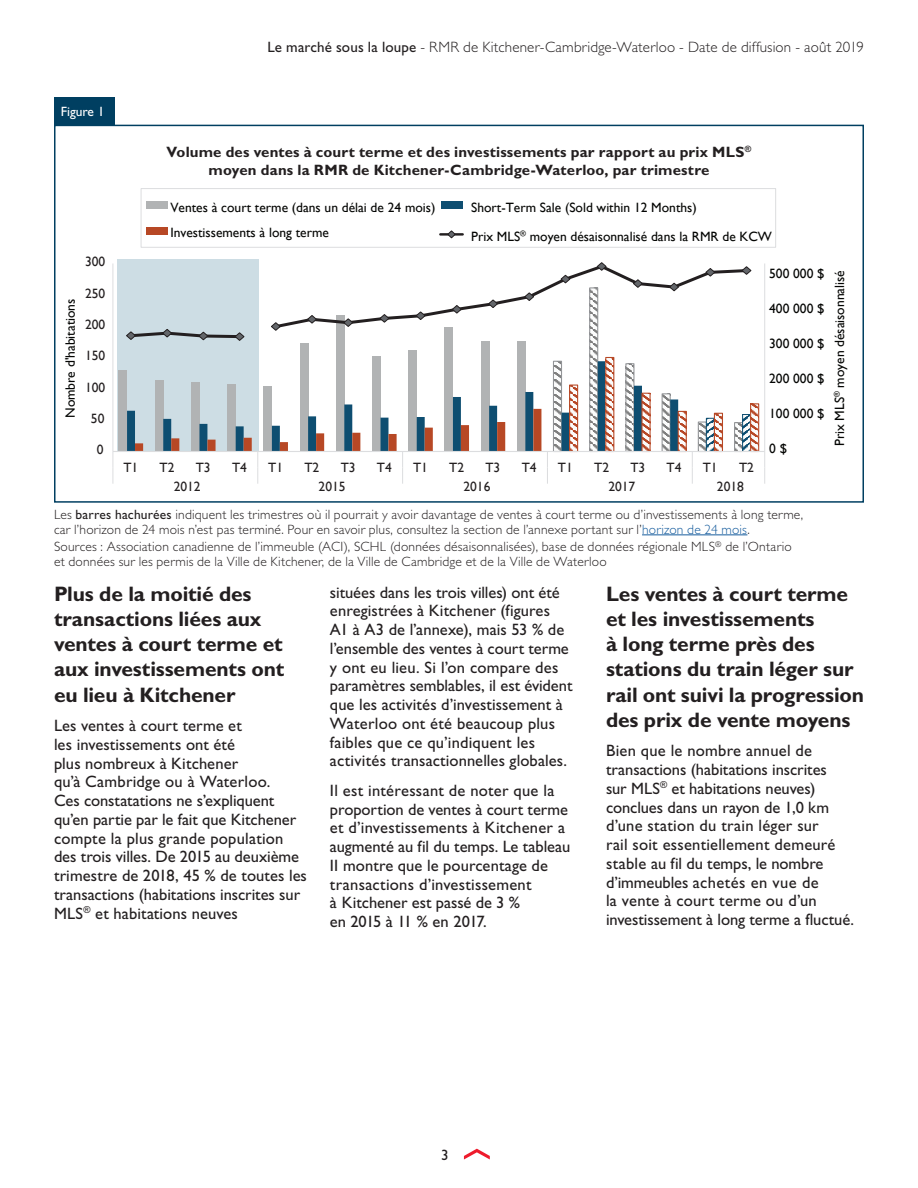
<style>
.page{position:relative;width:918px;height:1188px;background:#fff}
.page>*{position:absolute;margin:0;border:0;box-sizing:border-box;transform-origin:0 0}
.t1{font:700 21px/25.2px "Gill Sans Std";letter-spacing:-.01em;color:#231f20}
.t2{font:16.5px/18.8px "Gill Sans Std";letter-spacing:.005em;color:#231f20}
.t3{font:700 15px/18px "Gill Sans Std";letter-spacing:.01em;color:#231f20;text-align:center}
.t4{font:300 15px "Gill Sans Std";letter-spacing:.01em;color:#231f20}
.t5{font:15px "Gill Sans Std";color:#231f20}
.t6{font:300 13.5px/15px "Gill Sans Std";letter-spacing:.015em;color:#231f20}
.t7{font:13.5px "Gill Sans";color:#040503}
.t8{font:13.5px "Gill Sans";color:#231f20}
.t9{font:13.5px "Gill Sans Std";color:#fff}
.s1{font-weight:400}
.s2{color:#175d9e}
</style>
<div class="page">
<svg style="left:464px;top:1149px;width:26px;height:11px"></svg>
<div style="left:117px;top:259px;width:142px;height:193px;background:#cddde4"></div>
<div style="left:119px;top:370px;width:8px;height:82px;background:#b1b3b4"></div>
<div style="left:300px;top:343px;width:8px;height:109px;background:#b1b3b4"></div>
<div style="left:336px;top:315px;width:8px;height:137px;background:#b1b3b4"></div>
<div style="left:372px;top:356px;width:8px;height:96px;background:#b1b3b4"></div>
<div style="left:409px;top:350px;width:8px;height:102px;background:#b1b3b4"></div>
<div style="left:445px;top:327px;width:8px;height:125px;background:#b1b3b4"></div>
<div style="left:481px;top:341px;width:8px;height:111px;background:#b1b3b4"></div>
<div style="left:517px;top:341px;width:8px;height:111px;background:#b1b3b4"></div>
<svg style="left:591px;top:331px;width:5px;height:30px"></svg>
<div style="left:589px;top:287px;width:9px;height:165px;border:1px solid #939598"></div>
<svg style="left:700px;top:424px;width:5px;height:26px"></svg>
<div style="left:698px;top:422px;width:9px;height:30px;border:1px solid #939598"></div>
<svg style="left:736px;top:424px;width:5px;height:26px"></svg>
<div style="left:734px;top:422px;width:9px;height:30px;border:1px solid #939598"></div>
<svg style="left:708px;top:420px;width:5px;height:30px"></svg>
<div style="left:706px;top:418px;width:9px;height:34px;border:1px solid #0e4e71"></div>
<svg style="left:744px;top:416px;width:5px;height:34px"></svg>
<div style="left:742px;top:414px;width:9px;height:38px;border:1px solid #0e4e71"></div>
<svg style="left:127px;top:361px;width:551px;height:90px"></svg>
<svg style="left:571px;top:387px;width:5px;height:63px"></svg>
<div style="left:569px;top:385px;width:9px;height:67px;border:1px solid #b74825"></div>
<svg style="left:607px;top:360px;width:5px;height:90px"></svg>
<div style="left:605px;top:357px;width:9px;height:95px;border:1px solid #b74825"></div>
<svg style="left:643px;top:395px;width:6px;height:55px"></svg>
<div style="left:641px;top:393px;width:10px;height:59px;border:1px solid #b74825"></div>
<svg style="left:680px;top:413px;width:5px;height:37px"></svg>
<div style="left:678px;top:411px;width:9px;height:41px;border:1px solid #b74825"></div>
<svg style="left:716px;top:415px;width:5px;height:35px"></svg>
<div style="left:714px;top:413px;width:9px;height:39px;border:1px solid #b74825"></div>
<svg style="left:752px;top:405px;width:5px;height:45px"></svg>
<div style="left:750px;top:403px;width:9px;height:49px;border:1px solid #b74825"></div>
<hr style="left:764px;top:263px;width:1px;height:188px;background:#dcdddf">
<hr style="left:113px;top:263px;width:1px;height:188px;background:#dcdddf">
<hr style="left:113px;top:451px;width:652px;height:1px;background:#dcdddf">
<svg style="left:113px;top:452px;width:1px;height:32px"></svg>
<svg style="left:135px;top:409px;width:406px;height:75px"></svg>
<svg style="left:547px;top:452px;width:1px;height:32px"></svg>
<svg style="left:692px;top:452px;width:1px;height:32px"></svg>
<svg style="left:764px;top:452px;width:1px;height:32px"></svg>
<svg style="left:126px;top:329px;width:119px;height:12px"></svg>
<svg style="left:271px;top:262px;width:481px;height:69px"></svg>
<hr style="left:440px;top:233px;width:23px;height:3px;background:#231f20">
<svg style="left:447px;top:230px;width:9px;height:9px"></svg>
<div style="left:141px;top:188px;width:635px;height:60px;border:1px solid #dcdddf"></div>
<div style="left:146px;top:202px;width:22px;height:7px;background:#b1b3b4"></div>
<div style="left:441px;top:202px;width:21px;height:7px;background:#0e4e71"></div>
<div style="left:146px;top:227px;width:22px;height:7px;background:#b74825"></div>
<div style="left:54px;top:125px;width:810px;height:378px;border:2px solid #003f61"></div>
<hr style="left:642px;top:535px;width:105px;height:1px;background:#175d9e">
<div style="left:54px;top:98px;width:60px;height:28px;background:#003f61"></div>
<p class="t4" style="left:267px;top:39px;width:598px"><span class="s1">Le marché sous la loupe</span> - RMR de Kitchener-Cambridge-Waterloo - Date de diffusion - août 2019</p>
<p class="t9" style="left:61px;top:104px;width:45px">Figure 1</p>
<p class="t7" style="left:62px;top:418px;width:121px;rotate:-90deg">Nombre d'habitations</p>
<p class="t8" style="left:85px;top:254px;width:22px">300</p>
<p class="t8" style="left:85px;top:285px;width:22px">250</p>
<p class="t8" style="left:85px;top:316px;width:22px">200</p>
<p class="t8" style="left:85px;top:348px;width:22px">150</p>
<p class="t8" style="left:85px;top:379px;width:22px">100</p>
<p class="t8" style="left:91px;top:410px;width:15px">50</p>
<p class="t8" style="left:97px;top:442px;width:8px">0</p>
<p class="t3" style="left:167px;top:143px;width:586px">Volume des ventes à court terme et des investissements par rapport au prix MLS<sup>® </sup>moyen dans la RMR de Kitchener-Cambridge-Waterloo, par trimestre</p>
<p class="t7" style="left:170px;top:199px;width:266px">Ventes à court terme (dans un délai de 24 mois)</p>
<p class="t7" style="left:471px;top:199px;width:227px">Short-Term Sale (Sold within 12 Months)</p>
<p class="t7" style="left:170px;top:225px;width:160px">Investissements à long terme</p>
<p class="t7" style="left:471px;top:228px;width:302px">Prix MLS<sup>®</sup> moyen désaisonnalisé dans la RMR de KCW</p>
<p class="t8" style="left:123px;top:459px;width:16px">T1</p>
<p class="t8" style="left:160px;top:459px;width:16px">T2</p>
<p class="t8" style="left:196px;top:459px;width:16px">T3</p>
<p class="t8" style="left:232px;top:459px;width:16px">T4</p>
<p class="t8" style="left:268px;top:459px;width:16px">T1</p>
<p class="t8" style="left:304px;top:459px;width:16px">T2</p>
<p class="t8" style="left:341px;top:459px;width:16px">T3</p>
<p class="t8" style="left:377px;top:459px;width:16px">T4</p>
<p class="t8" style="left:413px;top:459px;width:16px">T1</p>
<p class="t8" style="left:449px;top:459px;width:16px">T2</p>
<p class="t8" style="left:486px;top:459px;width:16px">T3</p>
<p class="t8" style="left:522px;top:459px;width:16px">T4</p>
<p class="t8" style="left:558px;top:459px;width:16px">T1</p>
<p class="t8" style="left:594px;top:459px;width:16px">T2</p>
<p class="t8" style="left:630px;top:459px;width:16px">T3</p>
<p class="t8" style="left:667px;top:459px;width:16px">T4</p>
<p class="t8" style="left:703px;top:459px;width:16px">T1</p>
<p class="t8" style="left:739px;top:459px;width:16px">T2</p>
<p class="t8" style="left:174px;top:479px;width:28px">2012</p>
<p class="t8" style="left:319px;top:479px;width:28px">2015</p>
<p class="t8" style="left:463px;top:479px;width:28px">2016</p>
<p class="t8" style="left:608px;top:479px;width:28px">2017</p>
<p class="t8" style="left:717px;top:479px;width:28px">2018</p>
<p class="t7" style="left:769px;top:266px;width:57px">500 000 $</p>
<p class="t7" style="left:832px;top:446px;width:178px;rotate:-90deg">Prix MLS<sup>®</sup> moyen désaisonnalisé</p>
<p class="t7" style="left:769px;top:301px;width:57px">400 000 $</p>
<p class="t7" style="left:769px;top:336px;width:57px">300 000 $</p>
<p class="t7" style="left:769px;top:371px;width:57px">200 000 $</p>
<p class="t7" style="left:769px;top:406px;width:57px">100 000 $</p>
<p class="t7" style="left:769px;top:441px;width:19px">0 $</p>
<p class="t6" style="left:54px;top:507px;width:751px">Les <span class="s1">barres hachurées</span> indiquent les trimestres où il pourrait y avoir davantage de ventes à court terme ou d’investissements à long terme, car l’horizon de 24 mois n’est pas terminé. Pour en savoir plus, consultez la section de l’annexe portant sur l’<span class="s2">horizon de 24 mois</span>.</p>
<p class="t6" style="left:54px;top:539px;width:739px">Sources : Association canadienne de l’immeuble (ACI), SCHL (données désaisonnalisées), base de données régionale MLS<sup>®</sup> de l’Ontario et données sur les permis de la Ville de Kitchener, de la Ville de Cambridge et de la Ville de Waterloo</p>
<p class="t1" style="left:54px;top:581px;width:232px">Plus de la moitié des transactions liées aux ventes à court terme et aux investissements ont eu lieu à Kitchener</p>
<p class="t2" style="left:54px;top:716px;width:254px">Les ventes à court terme et<br>les investissements ont été<br>plus nombreux à Kitchener<br>qu’à Cambridge ou à Waterloo.<br>Ces constatations ne s’expliquent qu’en partie par le fait que Kitchener compte la plus grande population des trois villes. De 2015 au deuxième trimestre de 2018, 45 % de toutes les transactions (habitations inscrites sur<br>MLS<sup>®</sup> et habitations neuves</p>
<p class="t2" style="left:330px;top:583px;width:244px">situées dans les trois villes) ont été enregistrées à Kitchener (figures A1 à A3 de l’annexe), mais 53 % de l’ensemble des ventes à court terme y ont eu lieu. Si l’on compare des paramètres semblables, il est évident que les activités d’investissement à Waterloo ont été beaucoup plus faibles que ce qu’indiquent les activités transactionnelles globales.</p>
<p class="t2" style="left:330px;top:781px;width:242px">Il est intéressant de noter que la proportion de ventes à court terme et d’investissements à Kitchener a augmenté au fil du temps. Le tableau<br>II montre que le pourcentage de transactions d’investissement<br>à Kitchener est passé de 3 %<br>en 2015 à 11 % en 2017.</p>
<p class="t1" style="left:606px;top:581px;width:259px">Les ventes à court terme et les investissements<br>à long terme près des stations du train léger sur rail ont suivi la progression des prix de vente moyens</p>
<p class="t2" style="left:606px;top:742px;width:249px">Bien que le nombre annuel de transactions (habitations inscrites<br>sur MLS<sup>®</sup> et habitations neuves) conclues dans un rayon de 1,0 km d’une station du train léger sur<br>rail soit essentiellement demeuré stable au fil du temps, le nombre d’immeubles achetés en vue de<br>la vente à court terme ou d’un investissement à long terme a fluctué.</p>
<p class="t5" style="left:441px;top:1146px;width:9px">3</p>
</div>
